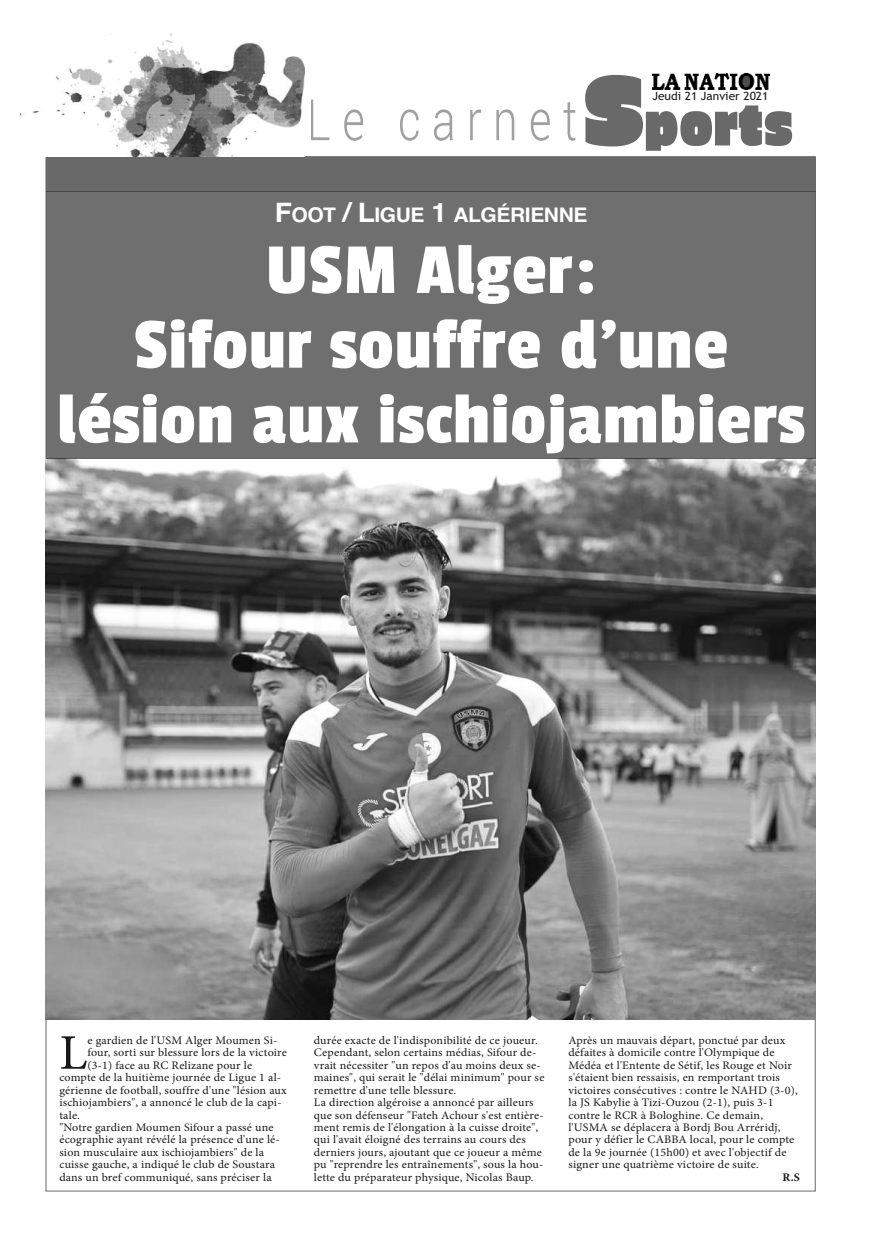
<style>
.page{position:relative;width:893px;height:1234px;background:#fff}
.page>*{position:absolute;margin:0;border:0;box-sizing:border-box;transform-origin:0 0}
.t1{font:74.7px/74.7px "Passion One";letter-spacing:.015em;color:#fff;text-align:center;scale:1.05 1}
.t2{font:57px "Erica One";color:#696969;scale:.89 1}
.t3{font:49.8px "Minion Pro";color:#191919;scale:1.05 1}
.t4{font:700 20.1px "Helvetica";letter-spacing:-.02em;color:#fff;scale:1.05 1}
.t5{font:11.55px/12.5px "Minion Pro";letter-spacing:.015em;color:#191919;scale:1.05 1}
.t6{font:700 11.55px "Minion Pro";color:#191919;scale:1.05 1}
.t7{font:11.4px "Trebuchet MS";color:#191919;scale:1.05 1}
.s1{font-size:100.65px}
.s2{font-size:26.7px}
</style>
<div class="page">
<svg style="left:311px;top:100px;width:265px;height:41px"></svg>
<div style="left:46px;top:157px;width:769px;height:34px;background:#696969"></div>
<img style="left:652px;top:73px;width:117px;height:16px">
<img style="left:20px;top:33px;width:285px;height:123px">
<img style="left:46px;top:460px;width:769px;height:559px">
<svg style="left:815px;top:191px;width:1px;height:268px"></svg>
<div style="left:46px;top:192px;width:769px;height:267px;background:#6f6f6f"></div>
<hr style="left:46px;top:191px;width:769px;height:1px;background:#484848">
<img style="left:46px;top:459px;width:769px;height:1px">
<h2 class="t2" style="left:582px;top:80px;width:238px"><span class="s1">S</span>ports</h2>
<p class="t7" style="left:652px;top:90px;width:112px">Jeudi 21 Janvier 2021</p>
<h3 class="t4" style="left:275px;top:203px;width:299px"><span class="s2">F</span>OOT <span class="s2">/ L</span>IGUE <span class="s2">1</span> ALGÉRIENNE</h3>
<h1 class="t1" style="left:58px;top:232px;width:713px">USM Alger:<br>Sifour souffre d'une lésion aux ischiojambiers</h1>
<h3 class="t3" style="left:59px;top:1033px;width:28px">L</h3>
<p class="t5" style="left:87px;top:1034px;width:182px">e gardien de l'USM Alger Moumen Si-</p>
<p class="t5" style="left:87px;top:1047px;width:191px">four, sorti sur blessure lors de la victoire</p>
<p class="t5" style="left:87px;top:1059px;width:158px">(3-1) face au RC Relizane pour le</p>
<p class="t5" style="left:59px;top:1071px;width:213px">compte de la huitième journée de Ligue 1 al-</p>
<p class="t5" style="left:59px;top:1084px;width:218px">gérienne de football, souffre d'une "lésion aux</p>
<p class="t5" style="left:59px;top:1096px;width:213px">ischiojambiers", a annoncé le club de la capi-</p>
<p class="t5" style="left:59px;top:1109px;width:21px">tale.</p>
<p class="t5" style="left:59px;top:1121px;width:206px">"Notre gardien Moumen Sifour a passé une</p>
<p class="t5" style="left:59px;top:1134px;width:212px">écographie ayant révélé la présence d'une lé-</p>
<p class="t5" style="left:59px;top:1146px;width:197px">sion musculaire aux ischiojambiers" de la</p>
<p class="t5" style="left:59px;top:1159px;width:207px">cuisse gauche, a indiqué le club de Soustara</p>
<p class="t5" style="left:59px;top:1171px;width:204px">dans un bref communiqué, sans préciser la</p>
<p class="t5" style="left:314px;top:1034px;width:221px">durée exacte de l'indisponibilité de ce joueur.<br>Cependant, selon certains médias, Sifour de&shy;vrait nécessiter "un repos d'au moins deux se&shy;maines", qui serait le "délai minimum" pour se remettre d'une telle blessure.<br>La direction algéroise a annoncé par ailleurs que son défenseur "Fateh Achour s'est entière&shy;ment remis de l'élongation à la cuisse droite", qui l'avait éloigné des terrains au cours des derniers jours, ajoutant que ce joueur a même pu "reprendre les entraînements", sous la hou&shy;lette du préparateur physique, Nicolas Baup.</p>
<p class="t5" style="left:568px;top:1034px;width:220px">Après un mauvais départ, ponctué par deux défaites à domicile contre l'Olympique de Médéa et l'Entente de Sétif, les Rouge et Noir s'étaient bien ressaisis, en remportant trois victoires consécutives : contre le NAHD (3-0), la JS Kabylie à Tizi-Ouzou (2-1), puis 3-1 contre le RCR à Bologhine. Ce demain, l'USMA se déplacera à Bordj Bou Arréridj, pour y défier le CABBA local, pour le compte de la 9e journée (15h00) et avec l'objectif de signer une quatrième victoire de suite.</p>
<p class="t6" style="left:782px;top:1172px;width:18px">R.S</p>
</div>
